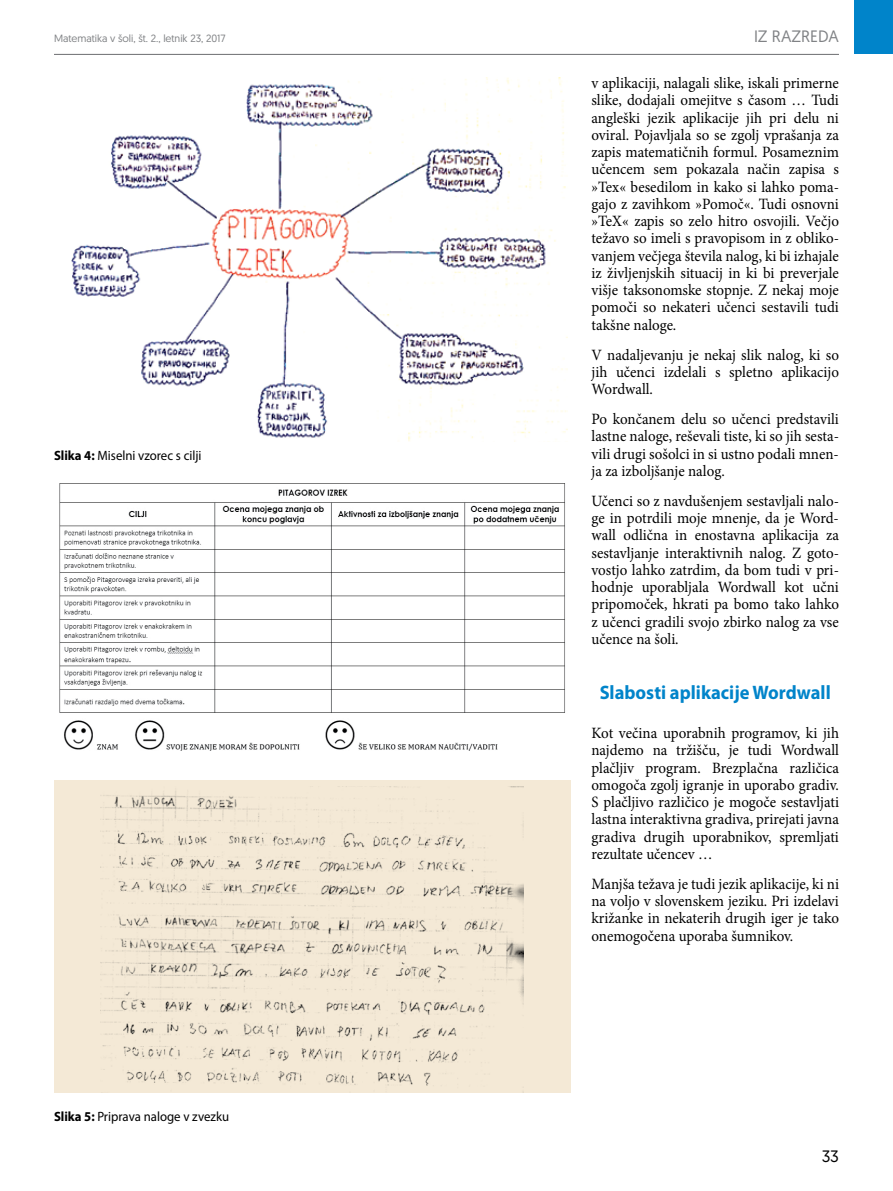
<style>
.page{position:relative;width:893px;height:1191px;background:#fff}
.page>*{position:absolute;margin:0;border:0;box-sizing:border-box;transform-origin:0 0}
.t1{font:700 19.5px "Myriad Pro";color:#0084ca;scale:.95 1}
.t2{font:16.5px "Geomanist";color:#808285}
.t3{font:16.5px "Geomanist";color:#000}
.t4{font:15.75px/17.2px "Minion Pro";color:#000;text-align:justify;scale:.95 1}
.t5{font:13.5px "Myriad Pro";color:#000;scale:.95 1}
.t6{font:10.5px "Geomanist";color:#808285}
.s1{font-weight:700}
</style>
<div class="page">
<hr style="left:54px;top:54px;width:785px;height:1px;background:#6d6e71">
<div style="left:855px;top:0;width:38px;height:54px;background:#0084ca"></div>
<div style="left:54px;top:780px;width:516px;height:312px;background:#f4e9d6"></div>
<img style="left:59px;top:483px;width:506px;height:268px">
<img style="left:71px;top:77px;width:496px;height:364px">
<img style="left:100px;top:787px;width:424px;height:299px">
<p class="t6" style="left:54px;top:31px;width:173px">Matematika v šoli, št. 2., letnik 23, 2017</p>
<p class="t5" style="left:54px;top:447px;width:157px"><span class="s1">Slika 4:</span> Miselni vzorec s cilji</p>
<p class="t5" style="left:54px;top:1108px;width:186px"><span class="s1">Slika 5:</span> Priprava naloge v zvezku</p>
<p class="t2" style="left:754px;top:26px;width:86px">IZ RAZREDA</p>
<p class="t4" style="left:591px;top:74px;width:262px">v aplikaciji, nalagali slike, iskali primerne slike, dodajali omejitve s časom … Tudi angleški jezik aplikacije jih pri delu ni oviral. Pojavljala so se zgolj vprašanja za zapis matematičnih formul. Posameznim učencem sem pokazala način zapisa s »Tex« besedilom in kako si lahko poma&shy;gajo z zavihkom »Pomoč«. Tudi osnovni »TeX« zapis so zelo hitro osvojili. Večjo težavo so imeli s pravopisom in z obliko&shy;vanjem večjega števila nalog, ki bi izhajale iz življenjskih situacij in ki bi preverjale višje taksonomske stopnje. Z nekaj moje pomoči so nekateri učenci sestavili tudi takšne naloge.</p>
<p class="t4" style="left:591px;top:346px;width:262px">V nadaljevanju je nekaj slik nalog, ki so jih učenci izdelali s spletno aplikacijo Wordwall.</p>
<p class="t4" style="left:591px;top:410px;width:262px">Po končanem delu so učenci predstavili lastne naloge, reševali tiste, ki so jih sesta&shy;vili drugi sošolci in si ustno podali mnen&shy;ja za izboljšanje nalog.</p>
<p class="t4" style="left:591px;top:492px;width:262px">Učenci so z navdušenjem sestavljali nalo&shy;ge in potrdili moje mnenje, da je Word&shy;wall odlična in enostavna aplikacija za sestavljanje interaktivnih nalog. Z goto&shy;vostjo lahko zatrdim, da bom tudi v pri&shy;hodnje uporabljala Wordwall kot učni pripomoček, hkrati pa bomo tako lahko z učenci gradili svojo zbirko nalog za vse učence na šoli.</p>
<p class="t1" style="left:600px;top:680px;width:245px">Slabosti aplikacije Wordwall</p>
<p class="t4" style="left:591px;top:724px;width:262px">Kot večina uporabnih programov, ki jih najdemo na tržišču, je tudi Wordwall plačljiv program. Brezplačna različica omogoča zgolj igranje in uporabo gradiv.<br>S plačljivo različico je mogoče sestavljati lastna interaktivna gradiva, prirejati javna gradiva drugih uporabnikov, spremljati rezultate učencev …</p>
<p class="t4" style="left:591px;top:875px;width:262px">Manjša težava je tudi jezik aplikacije, ki ni na voljo v slovenskem jeziku. Pri izdelavi križanke in nekaterih drugih iger je tako onemogočena uporaba šumnikov.</p>
<p class="t3" style="left:822px;top:1145px;width:19px">33</p>
</div>
